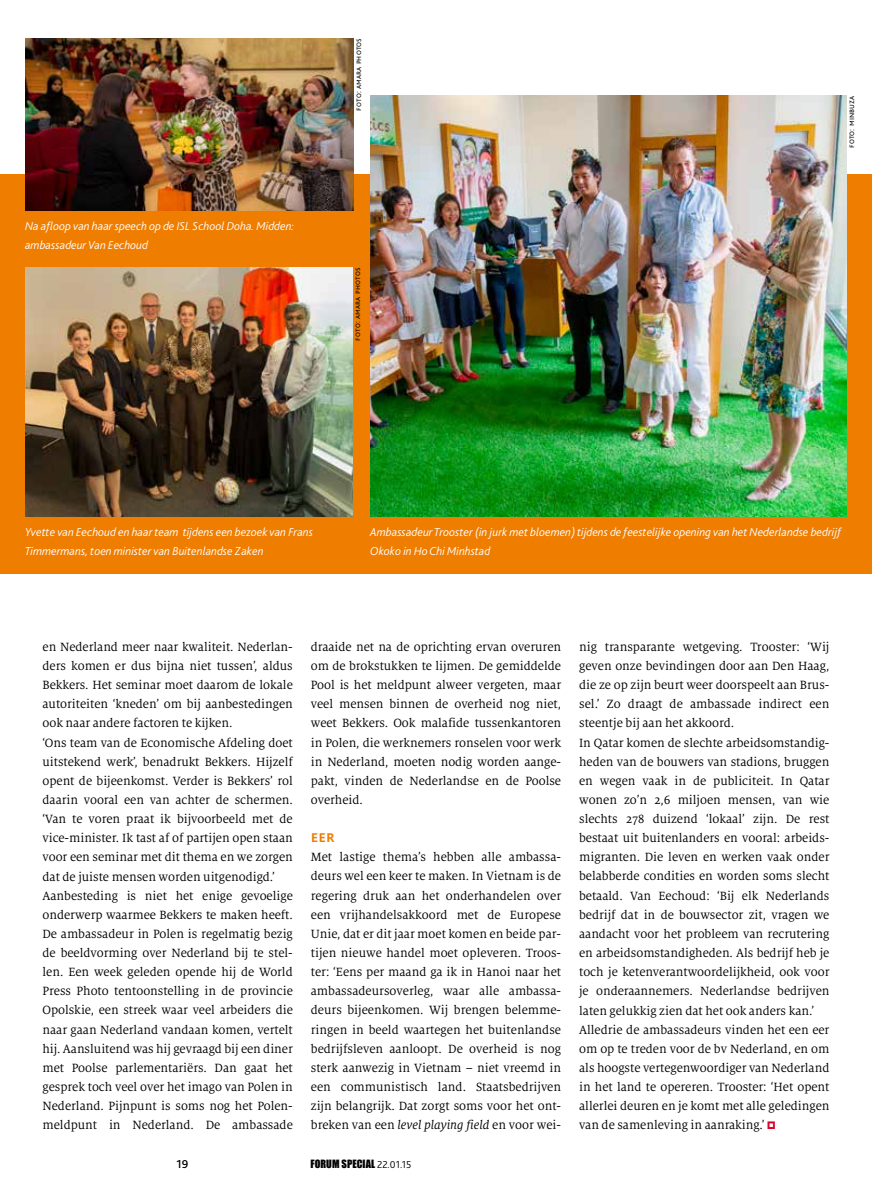
<style>
.page{position:relative;width:872px;height:1191px;background:#fff}
.page>*{position:absolute;margin:0;border:0;box-sizing:border-box;transform-origin:0 0}
.t1{font:500 18px "Bliss 2";color:#ef7d00}
.t2{font:13.2px/19.2px "Milo Serif Pro";letter-spacing:-.005em;color:#000}
.t3{font:italic 300 12px/19.2px "Bliss 2";color:#fff}
.t4{font:500 12px "Bliss 2";color:#000}
.t5{font:10.5px "Impact";letter-spacing:.005em;color:#000}
.t6{font:300 9px "Bliss 2";letter-spacing:.02em;color:#000}
.s1{font-style:italic}
.s2{font-family:"Bliss 2";font-weight:300}
</style>
<div class="page">
<div style="left:0;top:174px;width:872px;height:400px;background:#ef7d00"></div>
<img style="left:25px;top:38px;width:328px;height:172px">
<img style="left:370px;top:96px;width:476px;height:421px">
<img style="left:25px;top:268px;width:327px;height:249px">
<p class="t3" style="left:25px;top:216px;width:270px">Na afloop van haar speech op de ISL School Doha. Midden: ambassadeur Van Eechoud</p>
<p class="t6" style="left:353px;top:111px;width:74px;rotate:-90deg">foto: amara photos</p>
<p class="t6" style="left:352px;top:340px;width:74px;rotate:-90deg">foto: amara photos</p>
<p class="t6" style="left:845px;top:148px;width:54px;rotate:-90deg">foto: minbuza</p>
<p class="t3" style="left:25px;top:522px;width:289px">Yvette van Eechoud en haar team tijdens een bezoek van Frans<br>Timmermans, toen minister van Buitenlandse Zaken</p>
<p class="t3" style="left:370px;top:522px;width:472px">Ambassadeur Trooster (in jurk met bloemen) tijdens de feestelijke opening van het Nederlandse bedrijf<br>Okoko in Ho Chi Minhstad</p>
<p class="t2" style="left:43px;top:637px;width:252px">en Nederland meer naar kwaliteit. Nederlan&shy;ders komen er dus bijna niet tussen’, aldus Bekkers. Het seminar moet daarom de lokale autoriteiten ‘kneden’ om bij aanbestedingen ook naar andere factoren te kijken.<br>‘Ons team van de Economische Afdeling doet uitstekend werk’, benadrukt Bekkers. Hijzelf opent de bijeenkomst. Verder is Bekkers’ rol daarin vooral een van achter de schermen. ‘Van te voren praat ik bijvoorbeeld met de vice-minister. Ik tast af of partijen open staan voor een seminar met dit thema en we zorgen dat de juiste mensen worden uitgenodigd.’ Aanbesteding is niet het enige gevoelige onderwerp waarmee Bekkers te maken heeft.<br>De ambassadeur in Polen is regelmatig bezig de beeldvorming over Nederland bij te stel&shy;len. Een week geleden opende hij de World Press Photo tentoonstelling in de provincie Opolskie, een streek waar veel arbeiders die naar gaan Nederland vandaan komen, vertelt hij. Aansluitend was hij gevraagd bij een diner met Poolse parlementariërs. Dan gaat het gesprek toch veel over het imago van Polen in Nederland. Pijnpunt is soms nog het Polen&shy;meldpunt in Nederland. De ambassade</p>
<p class="t2" style="left:311px;top:637px;width:252px;text-align:justify">draaide net na de oprichting ervan overuren om de brokstukken te lijmen. De gemiddelde Pool is het meldpunt alweer vergeten, maar veel mensen binnen de overheid nog niet, weet Bekkers. Ook malafide tussenkantoren in Polen, die werknemers ronselen voor werk in Nederland, moeten nodig worden aange&shy;pakt, vinden de Nederlandse en de Poolse overheid.</p>
<h1 class="t1" style="left:311px;top:825px;width:25px">eer</h1>
<p class="t2" style="left:311px;top:847px;width:252px;text-align:justify">Met lastige thema’s hebben alle ambassa&shy;deurs wel een keer te maken. In Vietnam is de regering druk aan het onderhandelen over een vrijhandelsakkoord met de Europese Unie, dat er dit jaar moet komen en beide par&shy;tijen nieuwe handel moet opleveren. Troos&shy;ter: ‘Eens per maand ga ik in Hanoi naar het ambassadeursoverleg, waar alle ambassa&shy;deurs bijeenkomen. Wij brengen belemme&shy;ringen in beeld waartegen het buitenlandse bedrijfsleven aanloopt. De overheid is nog sterk aanwezig in Vietnam – niet vreemd in een communistisch land. Staatsbedrijven zijn belangrijk. Dat zorgt soms voor het ont&shy;breken van een <span class="s1">level playing field</span> en voor wei-</p>
<p class="t4" style="left:176px;top:1156px;width:13px">19</p>
<p class="t5" style="left:310px;top:1155px;width:102px">FORUM SPECIAL <span class="s2">22.01.15</span></p>
<p class="t2" style="left:579px;top:637px;width:252px">nig transparante wetgeving. Trooster: ‘Wij geven onze bevindingen door aan Den Haag, die ze op zijn beurt weer doorspeelt aan Brus&shy;sel.’ Zo draagt de ambassade indirect een steentje bij aan het akkoord.<br>In Qatar komen de slechte arbeidsomstandig&shy;heden van de bouwers van stadions, bruggen en wegen vaak in de publiciteit. In Qatar wonen zo’n 2,6 miljoen mensen, van wie slechts 278 duizend ‘lokaal’ zijn. De rest bestaat uit buitenlanders en vooral: arbeids&shy;migranten. Die leven en werken vaak onder belabberde condities en worden soms slecht betaald. Van Eechoud: ‘Bij elk Nederlands bedrijf dat in de bouwsector zit, vragen we aandacht voor het probleem van recrutering en arbeidsomstandigheden. Als bedrijf heb je toch je ketenverantwoordelijkheid, ook voor je onderaannemers. Nederlandse bedrijven laten gelukkig zien dat het ook anders kan.’ Alledrie de ambassadeurs vinden het een eer om op te treden voor de bv Nederland, en om als hoogste vertegenwoordiger van Nederland in het land te opereren. Trooster: ‘Het opent allerlei deuren en je komt met alle geledingen van de samenleving in aanraking.’</p>
</div>
